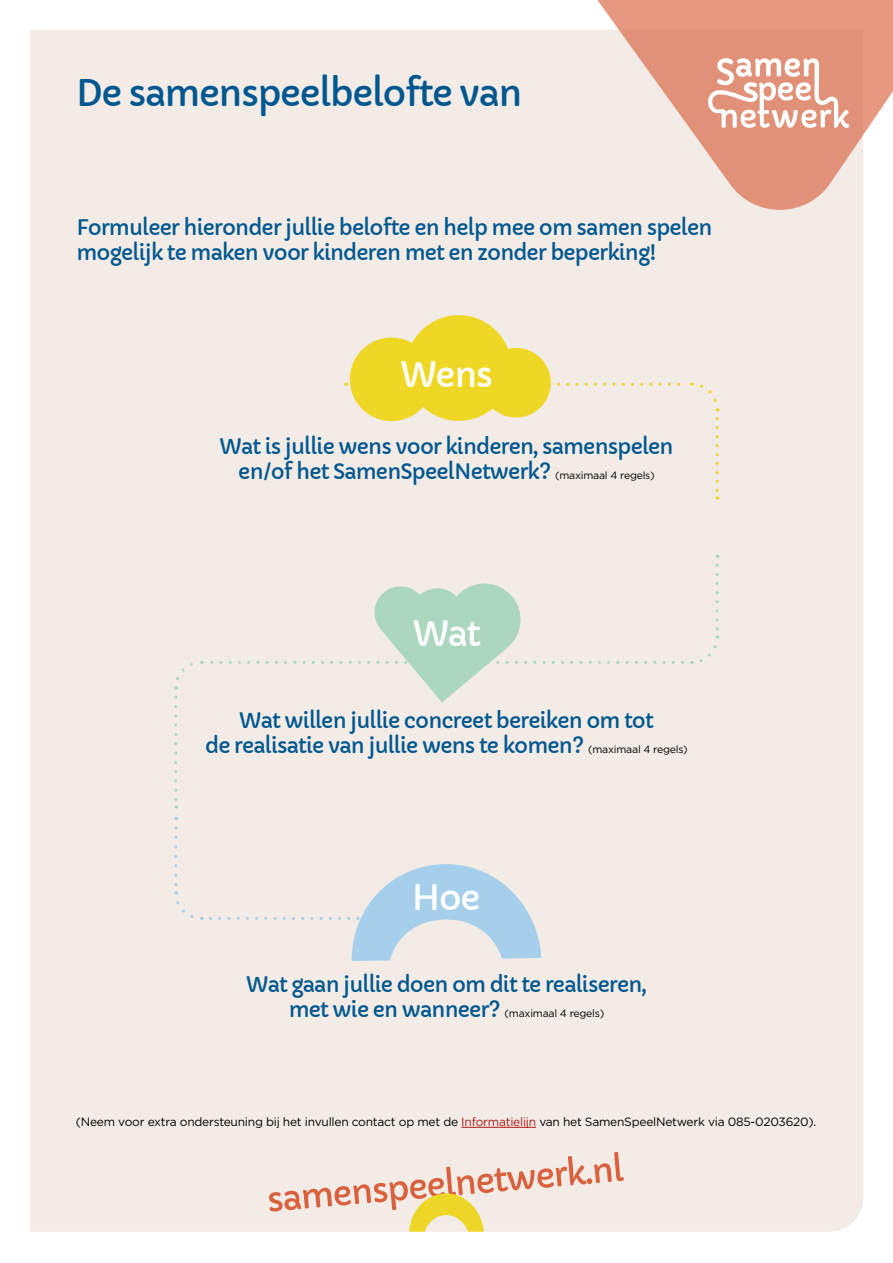
<style>
.page{position:relative;width:893px;height:1263px;background:#fff}
.page>*{position:absolute;margin:0;border:0;box-sizing:border-box;transform-origin:0 0}
.t1{font:36px "Capriola";letter-spacing:-.04em;color:#00578f}
.t2{font:34.5px "Capriola";letter-spacing:-.04em;color:#fff}
.t3{font:21px/25.2px "Capriola";letter-spacing:-.04em;color:#00578f;text-align:center}
.t4{font:12px "Gotham";letter-spacing:-.02em;color:#000}
.t5{font:10.5px "Gotham";letter-spacing:-.02em;color:#000}
.s1{font-family:"Gotham";font-size:10.5px;color:#000}
.s2{font-family:"Capriola";font-size:21px;color:#00578f}
.s3{color:#ad1a17}
</style>
<div class="page">
<div style="left:30px;top:30px;width:833px;height:1202px;background:#f2ebe6"></div>
<svg style="left:269px;top:1152px;width:355px;height:80px;background:#eed9c7"></svg>
<svg style="left:587px;top:0;width:306px;height:211px;background:#eabaaa"></svg>
<svg style="left:708px;top:58px;width:141px;height:70px"></svg>
<hr style="left:461px;top:1127px;width:75px;height:1px;background:#ad1a17">
<svg style="left:346px;top:312px;width:374px;height:187px;background:#f1e6ba"></svg>
<div style="left:174px;top:828px;width:28px;height:93px;background:#f2ebe6"></div>
<div style="left:692px;top:565px;width:27px;height:100px;background:#f2ebe6"></div>
<svg style="left:173px;top:660px;width:22px;height:29px"></svg>
<svg style="left:174px;top:697px;width:3px;height:111px"></svg>
<svg style="left:201px;top:579px;width:481px;height:123px;background:#e4e7de"></svg>
<svg style="left:210px;top:864px;width:331px;height:97px;background:#d8e1e7"></svg>
<p class="t1" style="left:76px;top:71px;width:448px">De samenspeelbelofte van</p>
<p class="t3" style="left:77px;top:215px;width:637px;text-align:left">Formuleer hieronder jullie belofte en help mee om samen spelen mogelijk te maken voor kinderen met en zonder beperking!</p>
<p class="t2" style="left:400px;top:354px;width:95px">Wens</p>
<p class="t3" style="left:219px;top:434px;width:456px">Wat is jullie wens voor kinderen, samenspelen en/of het SamenSpeelNetwerk? <span class="s1">(maximaal 4 regels)</span></p>
<p class="t2" style="left:412px;top:612px;width:70px">Wat</p>
<p class="t3" style="left:205px;top:708px;width:484px">Wat willen jullie concreet bereiken om tot<br>de realisatie van jullie wens te komen? <span class="s1">(maximaal 4 regels)</span></p>
<p class="t2" style="left:412px;top:877px;width:70px">Hoe</p>
<p class="t3" style="left:246px;top:972px;width:402px">Wat gaan jullie doen om dit te realiseren,</p>
<p class="t5" style="left:289px;top:1006px;width:317px"><span class="s2">met wie en wanneer?</span> (maximaal 4 regels)</p>
<p class="t4" style="left:76px;top:1114px;width:742px">(Neem voor extra ondersteuning bij het invullen contact op met de <span class="s3">Informatielijn</span> van het SamenSpeelNetwerk via 085-0203620).</p>
</div>
